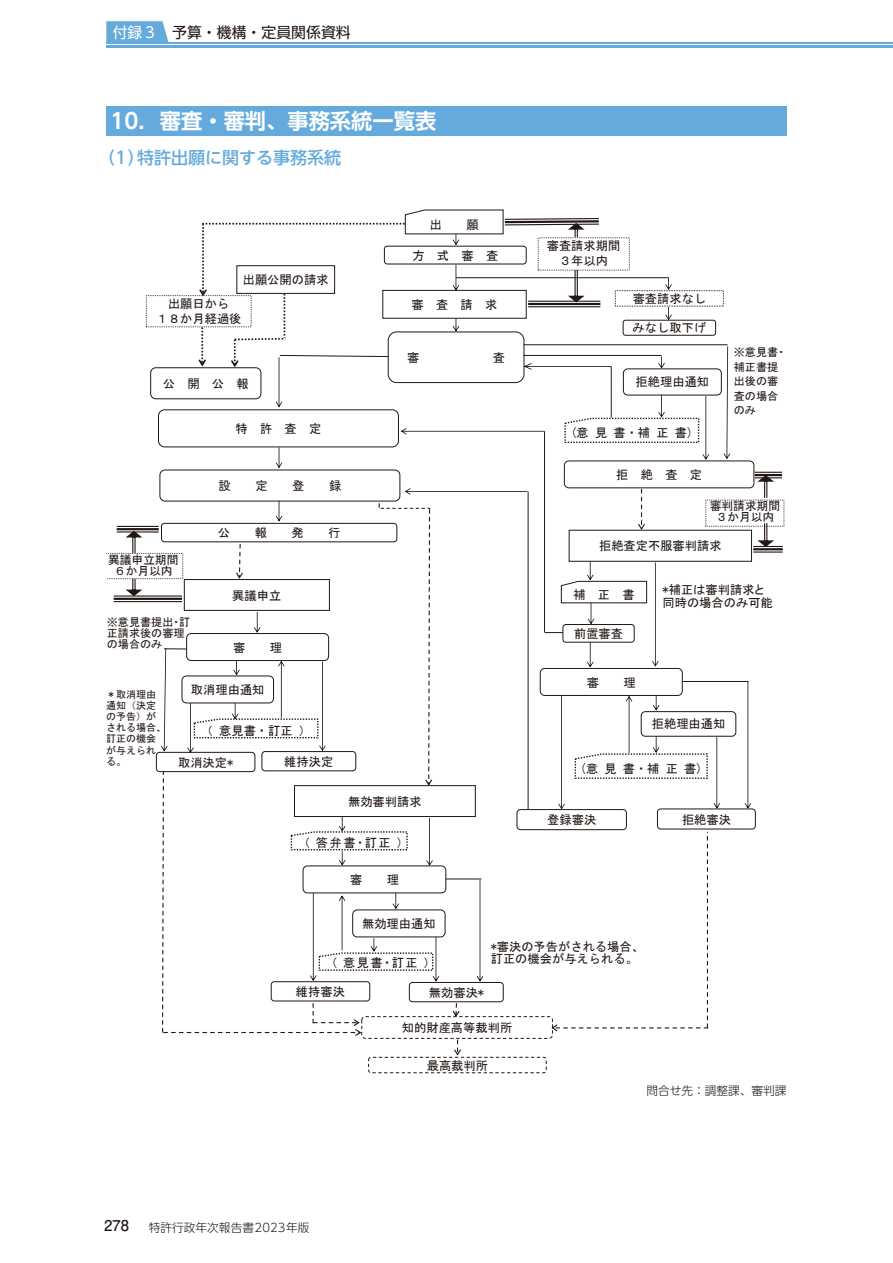
<style>
.page{position:relative;width:893px;height:1263px;background:#fff}
.page>*{position:absolute;margin:0;border:0;box-sizing:border-box;transform-origin:0 0}
.t1{font:700 21.3px "UD Shin Go NT Pr 6 N De";color:#fff}
.t2{font:500 16.95px "UD Shin Go NT Pr 6 N";color:#65aadd}
.t3{font:14.85px "UD Shin Go NT Pr 6 N";color:#221815}
.t4{font:700 14.85px "Futo Go B101 Pro";color:#221815}
.t5{font:12.3px/14.5px "MS Gothic";color:#221815;text-align:center}
.t6{font:12.3px/13.4px "MS P Gothic";color:#221815}
.t7{font:11.85px/11.1px "MS Gothic";color:#221815;text-align:center}
.t8{font:300 11.7px "UD Shin Go NT Pr 6 N";color:#221815}
.t9{font:11.1px/14.5px "MS P Gothic";color:#221815}
.t10{font:10.05px/11.1px "MS Gothic";color:#221815}
.s1{color:#fff}
</style>
<div class="page">
<div style="left:106px;top:106px;width:681px;height:30px;background:#65aadd"></div>
<svg style="left:724px;top:346px;width:6px;height:113px"></svg>
<div style="left:623px;top:368px;width:99px;height:27px;border:1px solid #221815;border-radius:4px"></div>
<div style="left:564px;top:460px;width:190px;height:28px;border:1px solid #221815;border-radius:4px"></div>
<div style="left:623px;top:320px;width:93px;height:16px;border:1px solid #221815;border-radius:3px"></div>
<div style="left:569px;top:530px;width:183px;height:32px;border:1px solid #221815"></div>
<svg style="left:757px;top:523px;width:17px;height:23px"></svg>
<div style="left:150px;top:367px;width:111px;height:32px;border:1px solid #221815;border-radius:5px"></div>
<svg style="left:638px;top:489px;width:7px;height:41px"></svg>
<svg style="left:745px;top:681px;width:6px;height:127px"></svg>
<svg style="left:558px;top:696px;width:7px;height:113px"></svg>
<svg style="left:405px;top:488px;width:122px;height:7px"></svg>
<hr style="left:544px;top:431px;width:1px;height:201px;background:#221815">
<hr style="left:544px;top:632px;width:38px;height:1px;background:#221815">
<hr style="left:671px;top:681px;width:77px;height:1px;background:#221815">
<hr style="left:528px;top:491px;width:1px;height:319px;background:#221815">
<svg style="left:755px;top:472px;width:27px;height:26px"></svg>
<svg style="left:560px;top:561px;width:99px;height:106px"></svg>
<svg style="left:714px;top:737px;width:6px;height:71px"></svg>
<div style="left:641px;top:711px;width:95px;height:26px;border:1px solid #221815;border-radius:4px"></div>
<svg style="left:574px;top:696px;width:134px;height:83px"></svg>
<div style="left:517px;top:809px;width:110px;height:21px;border:1px solid #221815;border-radius:3px"></div>
<div style="left:657px;top:808px;width:99px;height:21px;border:1px solid #221815;border-radius:3px"></div>
<div style="left:540px;top:668px;width:142px;height:27px;background:#fff;border-radius:5px"></div>
<div style="left:540px;top:668px;width:143px;height:28px;border:1px solid #221815;border-radius:5px"></div>
<hr style="left:523px;top:344px;width:205px;height:1px;background:#221815">
<hr style="left:753px;top:551px;width:30px;height:2px;background:#221815">
<hr style="left:753px;top:548px;width:30px;height:2px;background:#221815">
<hr style="left:753px;top:546px;width:30px;height:1px;background:#221815">
<div style="left:158px;top:409px;width:241px;height:38px;border:1px solid #221815;border-radius:6px"></div>
<div style="left:159px;top:470px;width:241px;height:31px;border:1px solid #221815;border-radius:5px"></div>
<div style="left:361px;top:1016px;width:192px;height:23px;border:1px dashed #221815;border-radius:4px"></div>
<div style="left:368px;top:1057px;width:179px;height:16px;border:1px dashed #221815;border-radius:3px"></div>
<svg style="left:198px;top:209px;width:511px;height:259px"></svg>
<svg style="left:551px;top:832px;width:157px;height:199px"></svg>
<svg style="left:454px;top:1040px;width:7px;height:15px"></svg>
<svg style="left:453px;top:1002px;width:7px;height:15px"></svg>
<svg style="left:477px;top:880px;width:6px;height:102px"></svg>
<div style="left:409px;top:982px;width:95px;height:20px;border:1px solid #221815;border-radius:3px"></div>
<div style="left:352px;top:909px;width:93px;height:28px;border:1px solid #221815;border-radius:5px"></div>
<hr style="left:438px;top:878px;width:43px;height:1px;background:#221815">
<div style="left:303px;top:866px;width:143px;height:27px;background:#fff;border-radius:5px"></div>
<div style="left:294px;top:785px;width:182px;height:32px;border:1px solid #221815"></div>
<svg style="left:106px;top:501px;width:333px;height:535px"></svg>
<svg style="left:106px;top:21px;width:63px;height:21px"></svg>
<hr style="left:106px;top:45px;width:787px;height:3px;background:#65aadd">
<hr style="left:106px;top:42px;width:787px;height:1px;background:#65aadd">
<p class="t3" style="left:113px;top:21px;width:240px"><span class="s1">付録３</span>　予算・機構・定員関係資料</p>
<h1 class="t1" style="left:111px;top:104px;width:327px">10．審査・審判、事務系統一覧表</h1>
<h2 class="t2" style="left:98px;top:144px;width:245px">（1）特許出願に関する事務系統</h2>
<p class="t5" style="left:243px;top:272px;width:87px">出願公開の請求</p>
<p class="t5" style="left:156px;top:297px;width:87px">出願日から<br>１８か月経過後</p>
<p class="t5" style="left:163px;top:376px;width:87px">公開公報</p>
<p class="t5" style="left:430px;top:217px;width:14px">出</p>
<p class="t5" style="left:467px;top:217px;width:14px">願</p>
<p class="t5" style="left:412px;top:248px;width:87px">方式審査</p>
<p class="t5" style="left:412px;top:297px;width:87px">審査請求</p>
<p class="t5" style="left:407px;top:350px;width:14px">審</p>
<p class="t5" style="left:493px;top:350px;width:14px">査</p>
<p class="t5" style="left:547px;top:239px;width:75px">審査請求期間<br>３年以内</p>
<p class="t5" style="left:633px;top:291px;width:75px">審査請求なし</p>
<p class="t5" style="left:633px;top:320px;width:75px">みなし取下げ</p>
<p class="t5" style="left:636px;top:375px;width:75px">拒絶理由通知</p>
<p class="t5" style="left:235px;top:421px;width:87px">特許査定</p>
<p class="t5" style="left:570px;top:425px;width:124px">(意見書・補正書)</p>
<p class="t9" style="left:734px;top:345px;width:52px">※意見書・補正書提出後の審査の場合のみ</p>
<p class="t7" style="left:108px;top:554px;width:72px">異議申立期間<br>６か月以内</p>
<p class="t5" style="left:219px;top:478px;width:14px">設</p>
<p class="t5" style="left:255px;top:478px;width:14px">定</p>
<p class="t5" style="left:292px;top:478px;width:14px">登</p>
<p class="t5" style="left:329px;top:478px;width:14px">録</p>
<p class="t5" style="left:218px;top:525px;width:14px">公</p>
<p class="t5" style="left:255px;top:525px;width:14px">報</p>
<p class="t5" style="left:291px;top:525px;width:14px">発</p>
<p class="t5" style="left:328px;top:525px;width:14px">行</p>
<p class="t5" style="left:232px;top:588px;width:51px">異議申立</p>
<p class="t9" style="left:107px;top:616px;width:85px;line-height:11.1px">※意見書提出・訂正請求後の審理の場合のみ</p>
<p class="t5" style="left:233px;top:640px;width:14px">審</p>
<p class="t5" style="left:270px;top:640px;width:14px">理</p>
<p class="t5" style="left:191px;top:682px;width:75px">取消理由通知</p>
<p class="t10" style="left:106px;top:689px;width:62px">＊取消理由通知（決定の予告）がされる場合、訂正の機会が与えられる。</p>
<p class="t5" style="left:201px;top:723px;width:112px">（意見書・訂正）</p>
<p class="t5" style="left:178px;top:755px;width:57px">取消決定*</p>
<p class="t5" style="left:284px;top:754px;width:51px">維持決定</p>
<p class="t5" style="left:348px;top:794px;width:75px">無効審判請求</p>
<p class="t6" style="left:304px;top:836px;width:100px">（答弁書・訂正）</p>
<p class="t5" style="left:350px;top:872px;width:14px">審</p>
<p class="t5" style="left:387px;top:872px;width:14px">理</p>
<p class="t5" style="left:362px;top:916px;width:75px">無効理由通知</p>
<p class="t6" style="left:331px;top:956px;width:100px">（意見書・訂正）</p>
<p class="t5" style="left:616px;top:467px;width:87px">拒絶査定</p>
<p class="t7" style="left:710px;top:500px;width:72px">審判請求期間<br>３か月以内</p>
<p class="t5" style="left:599px;top:538px;width:124px">拒絶査定不服審判請求</p>
<p class="t5" style="left:573px;top:587px;width:63px">補正書</p>
<p class="t5" style="left:574px;top:626px;width:51px">前置審査</p>
<p class="t5" style="left:587px;top:675px;width:14px">審</p>
<p class="t5" style="left:624px;top:675px;width:14px">理</p>
<p class="t6" style="left:662px;top:583px;width:112px">*補正は審判請求と同時の場合のみ可能</p>
<p class="t5" style="left:652px;top:717px;width:75px">拒絶理由通知</p>
<p class="t5" style="left:580px;top:761px;width:124px">(意見書・補正書)</p>
<p class="t5" style="left:547px;top:812px;width:51px">登録審決</p>
<p class="t5" style="left:682px;top:812px;width:51px">拒絶審決</p>
<p class="t5" style="left:491px;top:941px;width:155px;line-height:11.1px;text-align:left">*審決の予告がされる場合、訂正の機会が与えられる。</p>
<p class="t5" style="left:296px;top:984px;width:51px">維持審決</p>
<p class="t5" style="left:429px;top:985px;width:57px">無効審決*</p>
<p class="t5" style="left:402px;top:1020px;width:112px">知的財産高等裁判所</p>
<p class="t5" style="left:427px;top:1058px;width:63px">最高裁判所</p>
<p class="t4" style="left:104px;top:1214px;width:26px">278</p>
<p class="t8" style="left:149px;top:1218px;width:162px">特許行政年次報告書2023年版</p>
<p class="t8" style="left:646px;top:1081px;width:142px">問合せ先：調整課、審判課</p>
</div>
